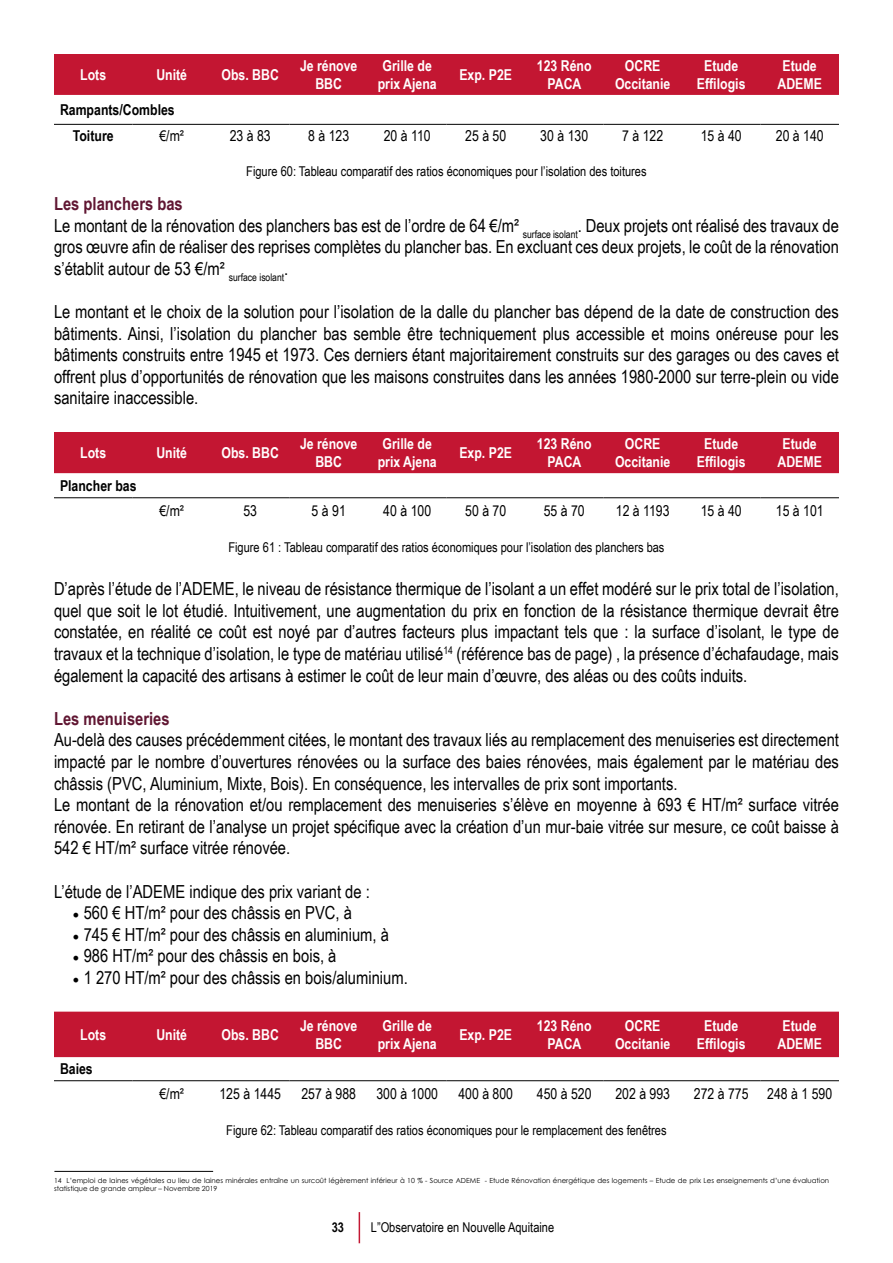
<style>
.page{position:relative;width:893px;height:1263px;background:#fff}
.page>*{position:absolute;margin:0;border:0;box-sizing:border-box;transform-origin:0 0}
.t1{font:18px/21.6px "Arial Narrow";color:#000}
.t2{font:700 18px "Arial Narrow";color:#601632}
.t3{font:700 15px/18px "Arial Narrow";color:#fff;text-align:center}
.t4{font:15px "Arial Narrow";color:#000}
.t5{font:700 15px/26.1px "Arial Narrow";color:#000}
.t6{font:13.5px "Arial Narrow";color:#000}
.t7{font:700 13.5px "Arial Narrow";color:#000}
.t8{font:7.05px/7.5px "Century Gothic";color:#000}
.s1{font-weight:700;color:#601632}
.s2{font-family:"Minion Pro"}
</style>
<div class="page">
<hr style="left:359px;top:1212px;width:1px;height:31px;background:#c31833">
<div style="left:54px;top:54px;width:785px;height:41px;background:#c31632"></div>
<hr style="left:54px;top:124px;width:78px;height:1px;background:#000">
<hr style="left:132px;top:124px;width:79px;height:1px;background:#000">
<hr style="left:211px;top:124px;width:78px;height:1px;background:#000">
<hr style="left:289px;top:124px;width:79px;height:1px;background:#000">
<hr style="left:368px;top:124px;width:78px;height:1px;background:#000">
<hr style="left:446px;top:124px;width:79px;height:1px;background:#000">
<hr style="left:525px;top:124px;width:78px;height:1px;background:#000">
<hr style="left:603px;top:124px;width:79px;height:1px;background:#000">
<hr style="left:682px;top:124px;width:78px;height:1px;background:#000">
<hr style="left:760px;top:124px;width:79px;height:1px;background:#000">
<div style="left:54px;top:432px;width:785px;height:41px;background:#c31632"></div>
<hr style="left:54px;top:497px;width:78px;height:1px;background:#000">
<hr style="left:132px;top:497px;width:79px;height:1px;background:#000">
<hr style="left:211px;top:497px;width:78px;height:1px;background:#000">
<hr style="left:289px;top:497px;width:79px;height:1px;background:#000">
<hr style="left:368px;top:497px;width:78px;height:1px;background:#000">
<hr style="left:446px;top:497px;width:79px;height:1px;background:#000">
<hr style="left:525px;top:497px;width:78px;height:1px;background:#000">
<hr style="left:603px;top:497px;width:79px;height:1px;background:#000">
<hr style="left:682px;top:497px;width:78px;height:1px;background:#000">
<hr style="left:760px;top:497px;width:79px;height:1px;background:#000">
<div style="left:54px;top:1012px;width:785px;height:45px;background:#c31632"></div>
<hr style="left:54px;top:1080px;width:78px;height:1px;background:#000">
<hr style="left:132px;top:1080px;width:79px;height:1px;background:#000">
<hr style="left:211px;top:1080px;width:78px;height:1px;background:#000">
<hr style="left:289px;top:1080px;width:79px;height:1px;background:#000">
<hr style="left:368px;top:1080px;width:78px;height:1px;background:#000">
<hr style="left:446px;top:1080px;width:79px;height:1px;background:#000">
<hr style="left:525px;top:1080px;width:78px;height:1px;background:#000">
<hr style="left:603px;top:1080px;width:79px;height:1px;background:#000">
<hr style="left:682px;top:1080px;width:78px;height:1px;background:#000">
<hr style="left:760px;top:1080px;width:79px;height:1px;background:#000">
<hr style="left:54px;top:1171px;width:159px;height:1px;background:#000">
<p class="t3" style="left:80px;top:65px;width:27px">Lots</p>
<p class="t3" style="left:156px;top:65px;width:32px">Unité</p>
<p class="t3" style="left:222px;top:65px;width:59px">Obs. BBC</p>
<p class="t3" style="left:300px;top:56px;width:59px">Je rénove<br>BBC</p>
<p class="t3" style="left:378px;top:56px;width:61px">Grille de prix Ajena</p>
<p class="t3" style="left:459px;top:65px;width:54px">Exp. P2E</p>
<p class="t3" style="left:537px;top:56px;width:56px">123 Réno<br>PACA</p>
<p class="t3" style="left:615px;top:56px;width:57px">OCRE<br>Occitanie</p>
<p class="t3" style="left:697px;top:56px;width:50px">Etude<br>Effilogis</p>
<p class="t3" style="left:777px;top:56px;width:46px">Etude<br>ADEME</p>
<p class="t5" style="left:73px;top:96px;width:103px;text-indent:-13px">Rampants/Combles<br>Toiture</p>
<p class="t4" style="left:159px;top:125px;width:26px">€/m²</p>
<p class="t4" style="left:230px;top:125px;width:43px">23 à 83</p>
<p class="t4" style="left:308px;top:125px;width:43px">8 à 123</p>
<p class="t4" style="left:384px;top:125px;width:48px">20 à 110</p>
<p class="t4" style="left:465px;top:125px;width:43px">25 à 50</p>
<p class="t4" style="left:540px;top:125px;width:49px">30 à 130</p>
<p class="t4" style="left:622px;top:125px;width:43px">7 à 122</p>
<p class="t4" style="left:701px;top:125px;width:43px">15 à 40</p>
<p class="t4" style="left:776px;top:125px;width:49px">20 à 140</p>
<p class="t6" style="left:246px;top:162px;width:402px">Figure 60: Tableau comparatif des ratios économiques pour l’isolation des toitures</p>
<p class="t1" style="left:54px;top:192px;width:786px"><span class="s1">Les planchers bas<br></span>Le montant de la rénovation des planchers bas est de l’ordre de 64 €/m² <sub>surface</sub> <sub>isolant</sub>. Deux projets ont réalisé des travaux de gros œuvre afin de réaliser des reprises complètes du plancher bas. En excluant ces deux projets, le coût de la rénovation s’établit autour de 53 €/m² <sub>surface</sub> <sub>isolant</sub>.</p>
<p class="t1" style="left:54px;top:300px;width:786px;text-align:justify">Le montant et le choix de la solution pour l’isolation de la dalle du plancher bas dépend de la date de construction des bâtiments. Ainsi, l’isolation du plancher bas semble être techniquement plus accessible et moins onéreuse pour les bâtiments construits entre 1945 et 1973. Ces derniers étant majoritairement construits sur des garages ou des caves et offrent plus d’opportunités de rénovation que les maisons construites dans les années 1980-2000 sur terre-plein ou vide sanitaire inaccessible.</p>
<p class="t3" style="left:80px;top:443px;width:27px">Lots</p>
<p class="t3" style="left:156px;top:443px;width:32px">Unité</p>
<p class="t3" style="left:222px;top:443px;width:59px">Obs. BBC</p>
<p class="t3" style="left:300px;top:434px;width:59px">Je rénove<br>BBC</p>
<p class="t3" style="left:378px;top:434px;width:61px">Grille de prix Ajena</p>
<p class="t3" style="left:459px;top:443px;width:54px">Exp. P2E</p>
<p class="t3" style="left:537px;top:434px;width:56px">123 Réno<br>PACA</p>
<p class="t3" style="left:615px;top:434px;width:57px">OCRE<br>Occitanie</p>
<p class="t3" style="left:697px;top:434px;width:50px">Etude<br>Effilogis</p>
<p class="t3" style="left:777px;top:434px;width:46px">Etude<br>ADEME</p>
<p class="t5" style="left:60px;top:472px;width:78px">Plancher bas</p>
<p class="t4" style="left:159px;top:499px;width:26px">€/m²</p>
<p class="t4" style="left:243px;top:499px;width:15px">53</p>
<p class="t4" style="left:312px;top:499px;width:36px">5 à 91</p>
<p class="t4" style="left:383px;top:499px;width:49px">40 à 100</p>
<p class="t4" style="left:465px;top:499px;width:43px">50 à 70</p>
<p class="t4" style="left:544px;top:499px;width:43px">55 à 70</p>
<p class="t4" style="left:616px;top:499px;width:55px">12 à 1193</p>
<p class="t4" style="left:701px;top:499px;width:43px">15 à 40</p>
<p class="t4" style="left:776px;top:499px;width:49px">15 à 101</p>
<p class="t6" style="left:228px;top:537px;width:438px">Figure 61 : Tableau comparatif des ratios économiques pour l’isolation des planchers bas</p>
<p class="t1" style="left:54px;top:577px;width:786px;text-align:justify">D’après l’étude de l’ADEME, le niveau de résistance thermique de l’isolant a un effet modéré sur le prix total de l’isolation, quel que soit le lot étudié. Intuitivement, une augmentation du prix en fonction de la résistance thermique devrait être constatée, en réalité ce coût est noyé par d’autres facteurs plus impactant tels que : la surface d’isolant, le type de travaux et la technique d’isolation, le type de matériau utilisé<sup>14</sup> (référence bas de page) , la présence d’échafaudage, mais également la capacité des artisans à estimer le coût de leur main d’œuvre, des aléas ou des coûts induits.</p>
<p class="t2" style="left:54px;top:705px;width:117px">Les menuiseries</p>
<p class="t1" style="left:54px;top:729px;width:786px">Au-delà des causes précédemment citées, le montant des travaux liés au remplacement des menuiseries est directement impacté par le nombre d’ouvertures rénovées ou la surface des baies rénovées, mais également par le matériau des châssis (PVC, Aluminium, Mixte, Bois). En conséquence, les intervalles de prix sont importants.<br>Le montant de la rénovation et/ou remplacement des menuiseries s’élève en moyenne à 693 € HT/m² surface vitrée rénovée. En retirant de l’analyse un projet spécifique avec la création d’un mur-baie vitrée sur mesure, ce coût baisse à 542 € HT/m² surface vitrée rénovée.</p>
<p class="t1" style="left:54px;top:880px;width:317px">L’étude de l’ADEME indique des prix variant de :</p>
<p class="t1" style="left:72px;top:901px;width:281px"><span class="s2">•</span> 560 € HT/m² pour des châssis en PVC, à</p>
<p class="t1" style="left:72px;top:923px;width:318px"><span class="s2">•</span> 745 € HT/m² pour des châssis en aluminium, à</p>
<p class="t1" style="left:72px;top:945px;width:265px"><span class="s2">•</span> 986 HT/m² pour des châssis en bois, à</p>
<p class="t1" style="left:72px;top:966px;width:337px"><span class="s2">•</span> 1 270 HT/m² pour des châssis en bois/aluminium.</p>
<p class="t3" style="left:80px;top:1025px;width:27px">Lots</p>
<p class="t3" style="left:156px;top:1025px;width:32px">Unité</p>
<p class="t3" style="left:222px;top:1025px;width:59px">Obs. BBC</p>
<p class="t3" style="left:300px;top:1016px;width:59px">Je rénove<br>BBC</p>
<p class="t3" style="left:378px;top:1016px;width:61px">Grille de prix Ajena</p>
<p class="t3" style="left:459px;top:1025px;width:54px">Exp. P2E</p>
<p class="t3" style="left:537px;top:1016px;width:56px">123 Réno<br>PACA</p>
<p class="t3" style="left:615px;top:1016px;width:57px">OCRE<br>Occitanie</p>
<p class="t3" style="left:697px;top:1016px;width:50px">Etude<br>Effilogis</p>
<p class="t3" style="left:777px;top:1016px;width:46px">Etude<br>ADEME</p>
<p class="t5" style="left:60px;top:1055px;width:34px">Baies</p>
<p class="t4" style="left:159px;top:1082px;width:26px">€/m²</p>
<p class="t4" style="left:219px;top:1082px;width:63px">125 à 1445</p>
<p class="t4" style="left:301px;top:1082px;width:56px">257 à 988</p>
<p class="t4" style="left:376px;top:1082px;width:63px">300 à 1000</p>
<p class="t4" style="left:458px;top:1082px;width:56px">400 à 800</p>
<p class="t4" style="left:537px;top:1082px;width:56px">450 à 520</p>
<p class="t4" style="left:615px;top:1082px;width:56px">202 à 993</p>
<p class="t4" style="left:694px;top:1082px;width:140px">272 à 775 248 à 1 590</p>
<p class="t6" style="left:226px;top:1120px;width:442px">Figure 62: Tableau comparatif des ratios économiques pour le remplacement des fenêtres</p>
<p class="t8" style="left:54px;top:1177px;width:777px">14 L’emploi de laines végétales au lieu de laines minérales entraîne un surcoût légèrement inférieur à 10 % - Source ADEME - Etude Rénovation énergétique des logements – Etude de prix Les enseignements d’une évaluation statistique de grande ampleur – Novembre 2019</p>
<p class="t7" style="left:332px;top:1217px;width:14px">33</p>
<p class="t6" style="left:371px;top:1217px;width:185px">L”Observatoire en Nouvelle Aquitaine</p>
</div>
